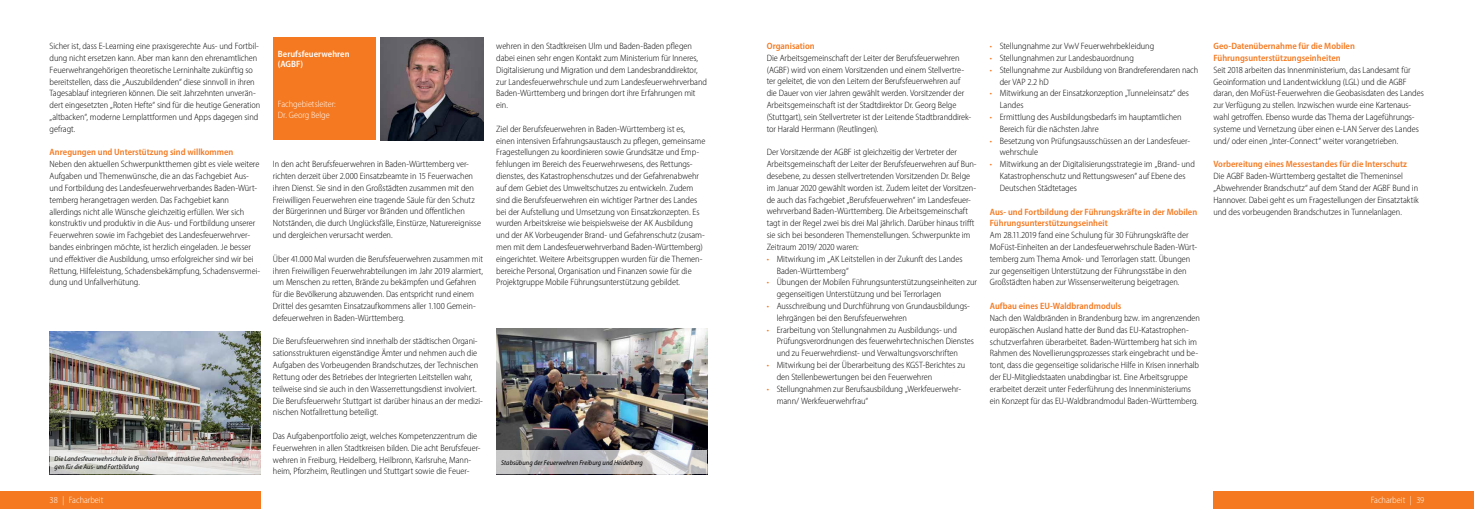
<style>
.page{position:relative;width:1474px;height:521px;background:#fff}
.page>*{position:absolute;margin:0;border:0;box-sizing:border-box;transform-origin:0 0}
.t1{font:300 semi-condensed 9.19px/11.8px "Myriad Pro";letter-spacing:-.005em;color:#000}
.t2{font:600 semi-condensed 9.19px/11.8px "Myriad Pro";color:#f47920}
.t3{font:300 semi-condensed 9.19px/10.5px "Myriad Pro";letter-spacing:-.005em;color:#fff}
.t4{font:600 semi-condensed 9.19px/10.1px "Myriad Pro";letter-spacing:.005em;color:#fff}
.t5{font:italic semi-condensed 7px/8.8px "Myriad Pro";letter-spacing:.01em;color:#000}
.s1{color:#f47920}
</style>
<div class="page">
<div style="left:273px;top:37px;width:103px;height:103px;background:#f47920"></div>
<img style="left:381px;top:37px;width:103px;height:103px">
<img style="left:496px;top:329px;width:211px;height:121px">
<img style="left:50px;top:331px;width:210px;height:119px">
<div style="left:0;top:491px;width:260px;height:17px;background:#f47920"></div>
<div style="left:1213px;top:491px;width:260px;height:17px;background:#f47920"></div>
<svg style="left:496px;top:450px;width:211px;height:24px;background:#c8c7c9"></svg>
<svg style="left:50px;top:450px;width:210px;height:24px;background:#e2dfdc"></svg>
<p class="t1" style="left:50px;top:40px;width:212px">Sicher ist, dass E-Learning eine praxisgerechte Aus- und Fortbil&shy;dung nicht ersetzen kann. Aber man kann den ehrenamtlichen Feuerwehrangehörigen theoretische Lerninhalte zukünftig so bereitstellen, dass die „Auszubildenden“ diese sinnvoll in ihren Tagesablauf integrieren können. Die seit Jahrzehnten unverän&shy;dert eingesetzten „Roten Hefte“ sind für die heutige Generation „altbacken“, moderne Lernplattformen und Apps dagegen sind gefragt.</p>
<p class="t2" style="left:50px;top:146px;width:185px">Anregungen und Unterstützung sind willkommen</p>
<p class="t1" style="left:50px;top:158px;width:212px">Neben den aktuellen Schwerpunktthemen gibt es viele weitere Aufgaben und Themenwünsche, die an das Fachgebiet Aus&shy;und Fortbildung des Landesfeuerwehrverbandes Baden-Würt&shy;temberg herangetragen werden. Das Fachgebiet kann allerdings nicht alle Wünsche gleichzeitig erfüllen. Wer sich konstruktiv und produktiv in die Aus- und Fortbildung unserer Feuerwehren sowie im Fachgebiet des Landesfeuerwehrver&shy;bandes einbringen möchte, ist herzlich eingeladen. Je besser und effektiver die Ausbildung, umso erfolgreicher sind wir bei Rettung, Hilfeleistung, Schadensbekämpfung, Schadensvermei&shy;dung und Unfallverhütung.</p>
<p class="t5" style="left:55px;top:454px;width:198px">Die Landesfeuerwehrschule in Bruchsal bietet attraktive Rahmenbedingun&shy;gen für die Aus- und Fortbildung</p>
<p class="t4" style="left:278px;top:48px;width:73px">Berufsfeuerwehren (AGBF)</p>
<p class="t3" style="left:278px;top:99px;width:59px">Fachgebietsleiter:<br>Dr. Georg Belge</p>
<p class="t1" style="left:273px;top:158px;width:209px">In den acht Berufsfeuerwehren in Baden-Württemberg ver&shy;richten derzeit über 2.000 Einsatzbeamte in 15 Feuerwachen ihren Dienst. Sie sind in den Großstädten zusammen mit den Freiwilligen Feuerwehren eine tragende Säule für den Schutz der Bürgerinnen und Bürger vor Bränden und öffentlichen Notständen, die durch Unglücksfälle, Einstürze, Naturereignisse und dergleichen verursacht werden.</p>
<p class="t1" style="left:273px;top:253px;width:212px">Über 41.000 Mal wurden die Berufsfeuerwehren zusammen mit ihren Freiwilligen Feuerwehrabteilungen im Jahr 2019 alarmiert, um Menschen zu retten, Brände zu bekämpfen und Gefahren für die Bevölkerung abzuwenden. Das entspricht rund einem Drittel des gesamten Einsatzaufkommens aller 1.100 Gemein&shy;defeuerwehren in Baden-Württemberg.</p>
<p class="t1" style="left:273px;top:335px;width:211px">Die Berufsfeuerwehren sind innerhalb der städtischen Organi&shy;sationsstrukturen eigenständige Ämter und nehmen auch die Aufgaben des Vorbeugenden Brandschutzes, der Technischen Rettung oder des Betriebes der Integrierten Leitstellen wahr, teilweise sind sie auch in den Wasserrettungsdienst involviert.<br>Die Berufsfeuerwehr Stuttgart ist darüber hinaus an der medizi&shy;nischen Notfallrettung beteiligt.</p>
<p class="t1" style="left:273px;top:430px;width:209px">Das Aufgabenportfolio zeigt, welches Kompetenzzentrum die Feuerwehren in allen Stadtkreisen bilden. Die acht Berufsfeuer&shy;wehren in Freiburg, Heidelberg, Heilbronn, Karlsruhe, Mann&shy;heim, Pforzheim, Reutlingen und Stuttgart sowie die Feuer-</p>
<p class="t1" style="left:496px;top:40px;width:212px">wehren in den Stadtkreisen Ulm und Baden-Baden pflegen dabei einen sehr engen Kontakt zum Ministerium für Inneres, Digitalisierung und Migration und dem Landesbranddirektor, zur Landesfeuerwehrschule und zum Landesfeuerwehrverband Baden-Württemberg und bringen dort ihre Erfahrungen mit ein.</p>
<p class="t1" style="left:496px;top:123px;width:211px">Ziel der Berufsfeuerwehren in Baden-Württemberg ist es, einen intensiven Erfahrungsaustausch zu pflegen, gemeinsame Fragestellungen zu koordinieren sowie Grundsätze und Emp&shy;fehlungen im Bereich des Feuerwehrwesens, des Rettungs&shy;dienstes, des Katastrophenschutzes und der Gefahrenabwehr auf dem Gebiet des Umweltschutzes zu entwickeln. Zudem sind die Berufsfeuerwehren ein wichtiger Partner des Landes bei der Aufstellung und Umsetzung von Einsatzkonzepten. Es wurden Arbeitskreise wie beispielsweise der AK Ausbildung und der AK Vorbeugender Brand- und Gefahrenschutz (zusam&shy;men mit dem Landesfeuerwehrverband Baden-Württemberg) eingerichtet. Weitere Arbeitsgruppen wurden für die Themen&shy;bereiche Personal, Organisation und Finanzen sowie für die Projektgruppe Mobile Führungsunterstützung gebildet.</p>
<p class="t5" style="left:501px;top:458px;width:143px">Stabsübung der Feuerwehren Freiburg und Heidelberg</p>
<p class="t2" style="left:766px;top:40px;width:50px">Organisation</p>
<p class="t1" style="left:766px;top:52px;width:206px">Die Arbeitsgemeinschaft der Leiter der Berufsfeuerwehren (AGBF) wird von einem Vorsitzenden und einem Stellvertre&shy;ter geleitet, die von den Leitern der Berufsfeuerwehren auf die Dauer von vier Jahren gewählt werden. Vorsitzender der Arbeitsgemeinschaft ist der Stadtdirektor Dr. Georg Belge (Stuttgart), sein Stellvertreter ist der Leitende Stadtbranddirek&shy;tor Harald Herrmann (Reutlingen).</p>
<p class="t1" style="left:766px;top:146px;width:211px">Der Vorsitzende der AGBF ist gleichzeitig der Vertreter der Arbeitsgemeinschaft der Leiter der Berufsfeuerwehren auf Bun&shy;desebene, zu dessen stellvertretenden Vorsitzenden Dr. Belge im Januar 2020 gewählt worden ist. Zudem leitet der Vorsitzen&shy;de auch das Fachgebiet „Berufsfeuerwehren“ im Landesfeuer&shy;wehrverband Baden-Württemberg. Die Arbeitsgemeinschaft tagt in der Regel zwei bis drei Mal jährlich. Darüber hinaus trifft sie sich bei besonderen Themenstellungen. Schwerpunkte im Zeitraum 2019/ 2020 waren:</p>
<p class="t1" style="left:776px;top:253px;width:187px;text-indent:-10px"><span class="s1">•</span> Mitwirkung im „AK Leitstellen in der Zukunft des Landes<br>Baden-Württemberg“</p>
<p class="t1" style="left:776px;top:276px;width:202px;text-indent:-10px"><span class="s1">•</span> Übungen der Mobilen Führungsunterstützungseinheiten zur gegenseitigen Unterstützung und bei Terrorlagen</p>
<p class="t1" style="left:776px;top:300px;width:195px;text-indent:-10px"><span class="s1">•</span> Ausschreibung und Durchführung von Grundausbildungs&shy;lehrgängen bei den Berufsfeuerwehren</p>
<p class="t1" style="left:776px;top:324px;width:199px;text-indent:-10px"><span class="s1">•</span> Erarbeitung von Stellungnahmen zu Ausbildungs- und<br>Prüfungsverordnungen des feuerwehrtechnischen Dienstes und zu Feuerwehrdienst- und Verwaltungsvorschriften</p>
<p class="t1" style="left:776px;top:359px;width:190px;text-indent:-10px"><span class="s1">•</span> Mitwirkung bei der Überarbeitung des KGST-Berichtes zu den Stellenbewertungen bei den Feuerwehren</p>
<p class="t1" style="left:776px;top:383px;width:186px;text-indent:-10px"><span class="s1">•</span> Stellungnahmen zur Berufsausbildung „Werkfeuerwehr&shy;mann/ Werkfeuerwehrfrau“</p>
<p class="t1" style="left:989px;top:40px;width:166px"><span class="s1">•</span> Stellungnahme zur VwV Feuerwehrbekleidung</p>
<p class="t1" style="left:989px;top:52px;width:145px"><span class="s1">•</span> Stellungnahmen zur Landesbauordnung</p>
<p class="t1" style="left:999px;top:64px;width:200px;text-indent:-10px"><span class="s1">•</span> Stellungnahme zur Ausbildung von Brandreferendaren nach der VAP 2.2 hD</p>
<p class="t1" style="left:999px;top:87px;width:191px;text-indent:-10px"><span class="s1">•</span> Mitwirkung an der Einsatzkonzeption „Tunneleinsatz“ des<br>Landes</p>
<p class="t1" style="left:999px;top:111px;width:183px;text-indent:-10px"><span class="s1">•</span> Ermittlung des Ausbildungsbedarfs im hauptamtlichen<br>Bereich für die nächsten Jahre</p>
<p class="t1" style="left:999px;top:135px;width:192px;text-indent:-10px"><span class="s1">•</span> Besetzung von Prüfungsausschüssen an der Landesfeuer&shy;wehrschule</p>
<p class="t1" style="left:999px;top:158px;width:197px;text-indent:-10px"><span class="s1">•</span> Mitwirkung an der Digitalisierungsstrategie im „Brand- und<br>Katastrophenschutz und Rettungswesen“ auf Ebene des<br>Deutschen Städtetages</p>
<p class="t2" style="left:989px;top:205px;width:209px">Aus- und Fortbildung der Führungskräfte in der Mobilen<br>Führungsunterstützungseinheit</p>
<p class="t1" style="left:989px;top:229px;width:209px">Am 28.11.2019 fand eine Schulung für 30 Führungskräfte der MoFüst-Einheiten an der Landesfeuerwehrschule Baden-Würt&shy;temberg zum Thema Amok- und Terrorlagen statt. Übungen zur gegenseitigen Unterstützung der Führungsstäbe in den Großstädten haben zur Wissenserweiterung beigetragen.</p>
<p class="t2" style="left:989px;top:300px;width:133px">Aufbau eines EU-Waldbrandmoduls</p>
<p class="t1" style="left:989px;top:312px;width:212px">Nach den Waldbränden in Brandenburg bzw. im angrenzenden europäischen Ausland hatte der Bund das EU-Katastrophen&shy;schutzverfahren überarbeitet. Baden-Württemberg hat sich im Rahmen des Novellierungsprozesses stark eingebracht und be&shy;tont, dass die gegenseitige solidarische Hilfe in Krisen innerhalb der EU-Mitgliedstaaten unabdingbar ist. Eine Arbeitsgruppe erarbeitet derzeit unter Federführung des Innenministeriums ein Konzept für das EU-Waldbrandmodul Baden-Württemberg.</p>
<p class="t2" style="left:1213px;top:40px;width:143px">Geo-Datenübernahme für die Mobilen<br>Führungsunterstützungseinheiten</p>
<p class="t1" style="left:1213px;top:64px;width:212px">Seit 2018 arbeiten das Innenministerium, das Landesamt für Geoinformation und Landentwicklung (LGL) und die AGBF daran, den MoFüst-Feuerwehren die Geobasisdaten des Landes zur Verfügung zu stellen. Inzwischen wurde eine Kartenaus&shy;wahl getroffen. Ebenso wurde das Thema der Lageführungs&shy;systeme und Vernetzung über einen e-LAN Server des Landes und/ oder einen „Inter-Connect“ weiter vorangetrieben.</p>
<p class="t2" style="left:1213px;top:158px;width:195px">Vorbereitung eines Messestandes für die Interschutz</p>
<p class="t1" style="left:1213px;top:170px;width:207px">Die AGBF Baden-Württemberg gestaltet die Themeninsel „Abwehrender Brandschutz“ auf dem Stand der AGBF Bund in Hannover. Dabei geht es um Fragestellungen der Einsatztaktik und des vorbeugenden Brandschutzes in Tunnelanlagen.</p>
<p class="t3" style="left:50px;top:495px;width:55px">38 | Facharbeit</p>
<p class="t3" style="left:1370px;top:495px;width:55px">Facharbeit | 39</p>
</div>
